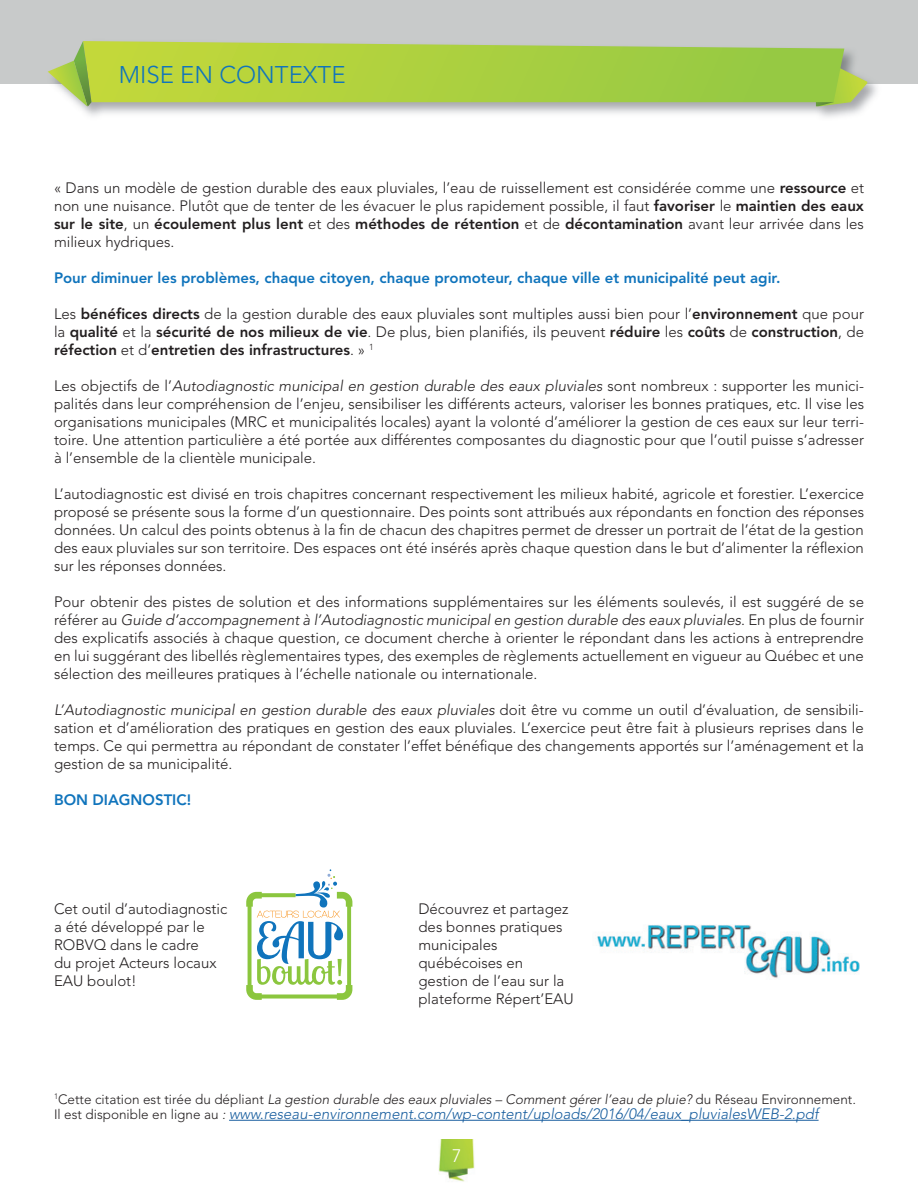
<style>
.page{position:relative;width:918px;height:1188px;background:#fff}
.page>*{position:absolute;margin:0;border:0;box-sizing:border-box;transform-origin:0 0}
.t1{font:300 24px "Avenir";color:#1074bc}
.t2{font:300 18px "Avenir";color:#fff}
.t3{font:300 15px/18px "Avenir";color:#231f20;text-align:justify}
.t4{font:italic 300 15px "Avenir";color:#175d9e}
.t5{font:800 15px "Avenir";color:#1074bc}
.t6{font:italic 300 13.5px "Avenir";color:#231f20}
.s1{font-weight:800}
.s2{font-style:italic}
.s3{font-style:normal}
.s4{font-style:normal;font-size:13.5px;color:#231f20}
.s5{font-size:13.5px;color:#231f20}
</style>
<div class="page">
<img style="left:439px;top:1139px;width:36px;height:43px">
<div style="left:0;top:0;width:918px;height:83px;background:#c8caca"></div>
<svg style="left:816px;top:63px;width:51px;height:43px"></svg>
<svg style="left:91px;top:41px;width:753px;height:61px;background:#adcf47"></svg>
<svg style="left:48px;top:41px;width:43px;height:65px"></svg>
<svg style="left:246px;top:869px;width:106px;height:131px"></svg>
<img style="left:597px;top:925px;width:263px;height:53px">
<hr style="left:229px;top:1120px;width:590px;height:1px;background:#175d9e">
<h1 class="t1" style="left:119px;top:61px;width:228px">MISE EN CONTEXTE</h1>
<p class="t3" style="left:54px;top:179px;width:812px">« Dans un modèle de gestion durable des eaux pluviales, l’eau de ruissellement est considérée comme une <span class="s1">ressource</span> et non une nuisance. Plutôt que de tenter de les évacuer le plus rapidement possible, il faut <span class="s1">favoriser</span> le <span class="s1">maintien des eaux sur le site</span>, un <span class="s1">écoulement plus lent</span> et des <span class="s1">méthodes de rétention</span> et de <span class="s1">décontamination</span> avant leur arrivée dans les milieux hydriques.</p>
<p class="t5" style="left:54px;top:269px;width:728px">Pour diminuer les problèmes, chaque citoyen, chaque promoteur, chaque ville et municipalité peut agir.</p>
<p class="t3" style="left:54px;top:305px;width:812px">Les <span class="s1">bénéfices directs</span> de la gestion durable des eaux pluviales sont multiples aussi bien pour l’<span class="s1">environnement</span> que pour la <span class="s1">qualité</span> et la <span class="s1">sécurité de nos milieux de vie</span>. De plus, bien planifiés, ils peuvent <span class="s1">réduire</span> les <span class="s1">coûts</span> de <span class="s1">construction</span>, de <span class="s1">réfection</span> et d’<span class="s1">entretien des infrastructures</span>. » <sup>1</sup></p>
<p class="t3" style="left:54px;top:377px;width:812px">Les objectifs de l’<span class="s2">Autodiagnostic municipal en gestion durable des eaux pluviales</span> sont nombreux : supporter les munici&shy;palités dans leur compréhension de l’enjeu, sensibiliser les différents acteurs, valoriser les bonnes pratiques, etc. Il vise les organisations municipales (MRC et municipalités locales) ayant la volonté d’améliorer la gestion de ces eaux sur leur terri&shy;toire. Une attention particulière a été portée aux différentes composantes du diagnostic pour que l’outil puisse s’adresser à l’ensemble de la clientèle municipale.</p>
<p class="t3" style="left:54px;top:485px;width:812px">L’autodiagnostic est divisé en trois chapitres concernant respectivement les milieux habité, agricole et forestier. L’exercice proposé se présente sous la forme d’un questionnaire. Des points sont attribués aux répondants en fonction des réponses données. Un calcul des points obtenus à la fin de chacun des chapitres permet de dresser un portrait de l’état de la gestion des eaux pluviales sur son territoire. Des espaces ont été insérés après chaque question dans le but d’alimenter la réflexion sur les réponses données.</p>
<p class="t3" style="left:54px;top:593px;width:812px">Pour obtenir des pistes de solution et des informations supplémentaires sur les éléments soulevés, il est suggéré de se référer au <span class="s2">Guide d’accompagnement à l’Autodiagnostic municipal en gestion durable des eaux pluviales</span>. En plus de fournir des explicatifs associés à chaque question, ce document cherche à orienter le répondant dans les actions à entreprendre en lui suggérant des libellés règlementaires types, des exemples de règlements actuellement en vigueur au Québec et une sélection des meilleures pratiques à l’échelle nationale ou internationale.</p>
<p class="t3" style="left:54px;top:701px;width:812px"><span class="s2">L’Autodiagnostic municipal en gestion durable des eaux pluviales</span> doit être vu comme un outil d’évaluation, de sensibili&shy;sation et d’amélioration des pratiques en gestion des eaux pluviales. L’exercice peut être fait à plusieurs reprises dans le temps. Ce qui permettra au répondant de constater l’effet bénéfique des changements apportés sur l’aménagement et la gestion de sa municipalité.</p>
<p class="t5" style="left:54px;top:791px;width:139px">BON DIAGNOSTIC!</p>
<p class="t3" style="left:54px;top:900px;width:175px;text-align:left">Cet outil d’autodiagnostic a été développé par le<br>ROBVQ dans le cadre<br>du projet Acteurs locaux<br>EAU boulot!</p>
<p class="t3" style="left:418px;top:900px;width:157px;text-align:left">Découvrez et partagez des bonnes pratiques municipales québécoises en gestion de l’eau sur la plateforme Répert’EAU</p>
<p class="t6" style="left:54px;top:1091px;width:803px"><sup>1</sup><span class="s3">Cette citation est tirée du dépliant</span> La gestion durable des eaux pluviales – Comment gérer l’eau de pluie? <span class="s3">du Réseau Environnement</span>.</p>
<p class="t4" style="left:54px;top:1105px;width:766px"><span class="s4">Il est disponible en ligne au</span> <span class="s5">:</span> www.reseau-environnement.com/wp-content/uploads/2016/04/eaux_pluvialesWEB-2.pdf</p>
<p class="t2" style="left:452px;top:1146px;width:11px">7</p>
</div>
